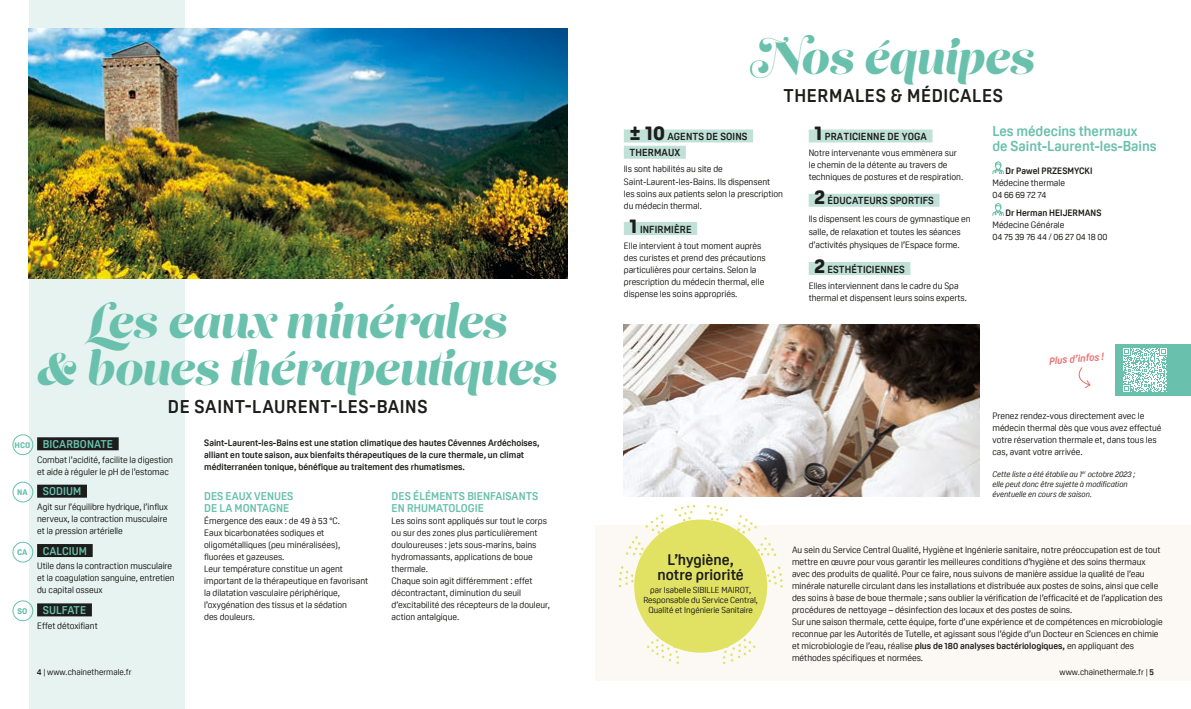
<style>
.page{position:relative;width:1191px;height:709px;background:#fff}
.page>*{position:absolute;margin:0;border:0;box-sizing:border-box;transform-origin:0 0}
.t1{font:45.7px/47px "Lust Script";color:#69c0ac;text-align:center}
.t2{font:700 18px "Oscine";letter-spacing:.03em;color:#1d1d1b}
.t3{font:700 15px/15px "Oscine";color:#1d1d1b;text-align:center}
.t4{font:700 14px/15px "Oscine";color:#69c0ac}
.Texte{font:700 11px/12px "Oscine";color:#69c0ac}
.Sous-titre{font:700 11px "Oscine";letter-spacing:.01em;color:#69c0ac}
.t5{font:700 10px "Oscine";letter-spacing:.01em;color:#1d1d1b}
.t6{font:italic 700 10px "Oscine";color:#ed6c6a}
.Texte-2{font:9px/12px "Oscine";color:#1d1d1b}
.titresoins{font:700 9px/12px "Oscine";color:#1d1d1b}
.Texte-3{font:700 9px "Oscine";color:#1d1d1b}
.t7{font:8.5px/10px "Oscine";color:#1d1d1b;text-align:center}
.Texte-4{font:italic 8px/10px "Oscine";color:#1d1d1b}
.t8{font:800 8px "Oscine";color:#69c0ac}
.s1{font-weight:800;font-size:20px}
.s2{font-weight:700}
</style>
<div class="page">
<div style="left:29px;top:0;width:156px;height:709px;background:#e7f3f0"></div>
<div style="left:595px;top:525px;width:596px;height:155px;background:#fcf9f4"></div>
<div style="left:624px;top:129px;width:129px;height:13px;background:#c0e1d7"></div>
<div style="left:624px;top:146px;width:62px;height:13px;background:#c0e1d7"></div>
<div style="left:624px;top:222px;width:73px;height:13px;background:#c0e1d7"></div>
<div style="left:808px;top:129px;width:124px;height:13px;background:#c0e1d7"></div>
<div style="left:808px;top:194px;width:131px;height:13px;background:#c0e1d7"></div>
<div style="left:808px;top:262px;width:102px;height:13px;background:#c0e1d7"></div>
<svg style="left:992px;top:161px;width:12px;height:13px"></svg>
<svg style="left:992px;top:203px;width:12px;height:13px"></svg>
<img style="left:624px;top:324px;width:355px;height:173px">
<div style="left:634px;top:519px;width:133px;height:133px;background:#e1e264;border-radius:50%"></div>
<svg style="left:764px;top:566px;width:18px;height:21px"></svg>
<svg style="left:736px;top:515px;width:40px;height:41px"></svg>
<svg style="left:707px;top:505px;width:21px;height:21px"></svg>
<svg style="left:674px;top:505px;width:21px;height:20px"></svg>
<svg style="left:625px;top:514px;width:40px;height:42px"></svg>
<svg style="left:618px;top:566px;width:20px;height:21px"></svg>
<svg style="left:723px;top:638px;width:32px;height:26px"></svg>
<svg style="left:647px;top:638px;width:32px;height:26px"></svg>
<div style="left:1115px;top:344px;width:76px;height:52px;background:#69c0ac"></div>
<svg style="left:1123px;top:348px;width:44px;height:44px"></svg>
<svg style="left:1078px;top:367px;width:13px;height:21px"></svg>
<img style="left:28px;top:28px;width:539px;height:250px">
<div style="left:37px;top:437px;width:82px;height:13px;background:#1d1d1b"></div>
<div style="left:37px;top:484px;width:50px;height:13px;background:#1d1d1b"></div>
<div style="left:37px;top:544px;width:56px;height:13px;background:#1d1d1b"></div>
<div style="left:37px;top:603px;width:55px;height:13px;background:#1d1d1b"></div>
<div style="left:12px;top:434px;width:21px;height:21px;border:1px solid #69c0ac;border-radius:50%"></div>
<div style="left:12px;top:481px;width:21px;height:21px;border:1px solid #69c0ac;border-radius:50%"></div>
<div style="left:12px;top:541px;width:21px;height:21px;border:1px solid #69c0ac;border-radius:50%"></div>
<div style="left:12px;top:600px;width:21px;height:21px;border:1px solid #69c0ac;border-radius:50%"></div>
<p class="t1" style="left:38px;top:301px;width:522px">Les eaux minérales<br>&amp; boues thérapeutiques</p>
<p class="t2" style="left:168px;top:397px;width:260px">DE Saint-Laurent-les-Bains</p>
<p class="Sous-titre" style="left:43px;top:438px;width:72px">BICARBONATE</p>
<p class="Texte-2" style="left:37px;top:453px;width:137px">Combat l’acidité, facilite la digestion et aide à réguler le pH de l’estomac</p>
<p class="Sous-titre" style="left:43px;top:485px;width:40px">SODIUM</p>
<p class="Texte-2" style="left:37px;top:501px;width:132px;text-align:justify">Agit sur l’équilibre hydrique, l’influx nerveux, la contraction musculaire et la pression artérielle</p>
<p class="Sous-titre" style="left:43px;top:544px;width:46px">CALCIUM</p>
<p class="Texte-2" style="left:37px;top:560px;width:139px">Utile dans la contraction musculaire et la coagulation sanguine, entretien du capital osseux</p>
<p class="Sous-titre" style="left:43px;top:604px;width:45px">SULFATE</p>
<p class="Texte-2" style="left:37px;top:619px;width:62px">Effet détoxifiant</p>
<p class="t8" style="left:15px;top:440px;width:17px">HCO</p>
<p class="t8" style="left:17px;top:487px;width:12px">NA</p>
<p class="t8" style="left:17px;top:547px;width:12px">CA</p>
<p class="t8" style="left:17px;top:606px;width:11px">SO</p>
<p class="titresoins" style="left:204px;top:437px;width:337px">Saint-Laurent-les-Bains est une station climatique des hautes Cévennes Ardéchoises, alliant en toute saison, aux bienfaits thérapeutiques de la cure thermale, un climat méditerranéen tonique, bénéfique au traitement des rhumatismes.</p>
<p class="Texte" style="left:204px;top:490px;width:91px">DES EAUX VENUES<br>DE LA MONTAGNE</p>
<p class="Texte-2" style="left:204px;top:515px;width:137px">Émergence des eaux : de 49 à 53 °C.</p>
<p class="Texte-2" style="left:204px;top:527px;width:137px">Eaux bicarbonatées sodiques et oligométalliques (peu minéralisées), fluorées et gazeuses.</p>
<p class="Texte-2" style="left:204px;top:563px;width:166px">Leur température constitue un agent important de la thérapeutique en favorisant la dilatation vasculaire périphérique, l’oxygénation des tissus et la sédation<br>des douleurs.</p>
<p class="Texte" style="left:392px;top:490px;width:148px">DES ÉLÉMENTS BIENFAISANTS<br>EN RHUMATOLOGIE</p>
<p class="Texte-2" style="left:392px;top:515px;width:157px">Les soins sont appliqués sur tout le corps ou sur des zones plus particulièrement douloureuses : jets sous-marins, bains hydromassants, applications de boue thermale.</p>
<p class="Texte-2" style="left:392px;top:575px;width:160px">Chaque soin agit différemment : effet décontractant, diminution du seuil d’excitabilité des récepteurs de la douleur, action antalgique.</p>
<p class="t1" style="left:751px;top:37px;width:285px">Nos équipes</p>
<p class="t2" style="left:783px;top:86px;width:221px">THERMALES &amp; MÉDICALES</p>
<p class="t5" style="left:629px;top:131px;width:119px"><span class="s1">± 10</span> AGENTS DE SOINS</p>
<p class="t5" style="left:629px;top:147px;width:52px">THERMAUX</p>
<p class="Texte-2" style="left:624px;top:163px;width:161px">Ils sont habilités au site de Saint-Laurent-les-Bains. Ils dispensent les soins aux patients selon la prescription du médecin thermal.</p>
<p class="t5" style="left:629px;top:223px;width:64px"><span class="s1">1</span> INFIRMIÈRE</p>
<p class="Texte-2" style="left:624px;top:240px;width:143px">Elle intervient à tout moment auprès des curistes et prend des précautions particulières pour certains. Selon la prescription du médecin thermal, elle dispense les soins appropriés.</p>
<p class="t5" style="left:814px;top:131px;width:114px"><span class="s1">1</span> PRATICIENNE DE YOGA</p>
<p class="Texte-2" style="left:808px;top:147px;width:156px">Notre intervenante vous emmènera sur le chemin de la détente au travers de techniques de postures et de respiration.</p>
<p class="t5" style="left:814px;top:195px;width:121px"><span class="s1">2</span> ÉDUCATEURS SPORTIFS</p>
<p class="Texte-2" style="left:808px;top:212px;width:163px;line-height:13px">Ils dispensent les cours de gymnastique en salle, de relaxation et toutes les séances d’activités physiques de l’Espace forme.</p>
<p class="t5" style="left:814px;top:263px;width:92px"><span class="s1">2</span> ESTHÉTICIENNES</p>
<p class="Texte-2" style="left:808px;top:280px;width:160px">Elles interviennent dans le cadre du Spa thermal et dispensent leurs soins experts.</p>
<p class="t4" style="left:992px;top:123px;width:166px">Les médecins thermaux<br>de Saint-Laurent-les-Bains</p>
<p class="Texte-3" style="left:1005px;top:166px;width:88px">Dr Pawel PRZESMYCKI</p>
<p class="Texte-2" style="left:992px;top:177px;width:74px">Médecine thermale</p>
<p class="Texte-2" style="left:992px;top:189px;width:55px">04 66 69 72 74</p>
<p class="Texte-3" style="left:1005px;top:207px;width:97px">Dr Herman HEIJERMANS</p>
<p class="Texte-2" style="left:992px;top:218px;width:73px">Médecine Générale</p>
<p class="Texte-2" style="left:992px;top:230px;width:117px">04 75 39 76 44 / 06 27 04 18 00</p>
<p class="t3" style="left:657px;top:552px;width:88px">L’hygiène, notre priorité</p>
<p class="t7" style="left:650px;top:585px;width:102px">par Isabelle SIBILLE MAIROT,</p>
<p class="t7" style="left:643px;top:595px;width:116px">Responsable du Service Central,<br>Qualité et Ingénierie Sanitaire</p>
<p class="t6" style="left:1048px;top:355px;width:57px;rotate:-5deg">Plus d’infos !</p>
<p class="Texte-2" style="left:992px;top:410px;width:170px">Prenez rendez-vous directement avec le médecin thermal dès que vous avez effectué votre réservation thermale et, dans tous les cas, avant votre arrivée.</p>
<p class="Texte-4" style="left:992px;top:469px;width:144px">Cette liste a été établie au 1<sup>er</sup> octobre 2023 ; elle peut donc être sujette à modification éventuelle en cours de saison.</p>
<p class="Texte-2" style="left:792px;top:544px;width:372px">Au sein du Service Central Qualité, Hygiène et Ingénierie sanitaire, notre préoccupation est de tout mettre en œuvre pour vous garantir les meilleures conditions d’hygiène et des soins thermaux avec des produits de qualité. Pour ce faire, nous suivons de manière assidue la qualité de l’eau minérale naturelle circulant dans les installations et distribuée aux postes de soins, ainsi que celle des soins à base de boue thermale ; sans oublier la vérification de l’efficacité et de l’application des procédures de nettoyage – désinfection des locaux et des postes de soins.</p>
<p class="Texte-2" style="left:792px;top:616px;width:372px">Sur une saison thermale, cette équipe, forte d’une expérience et de compétences en microbiologie reconnue par les Autorités de Tutelle, et agissant sous l’égide d’un Docteur en Sciences en chimie et microbiologie de l’eau, réalise <span class="s2">plus de 180 analyses bactériologiques,</span> en appliquant des méthodes spécifiques et normées.</p>
<p class="t7" style="left:37px;top:667px;width:96px"><span class="s2">4</span> | www.chainethermale.fr</p>
<p class="t7" style="left:1059px;top:667px;width:96px">www.chainethermale.fr | <span class="s2">5</span></p>
</div>
